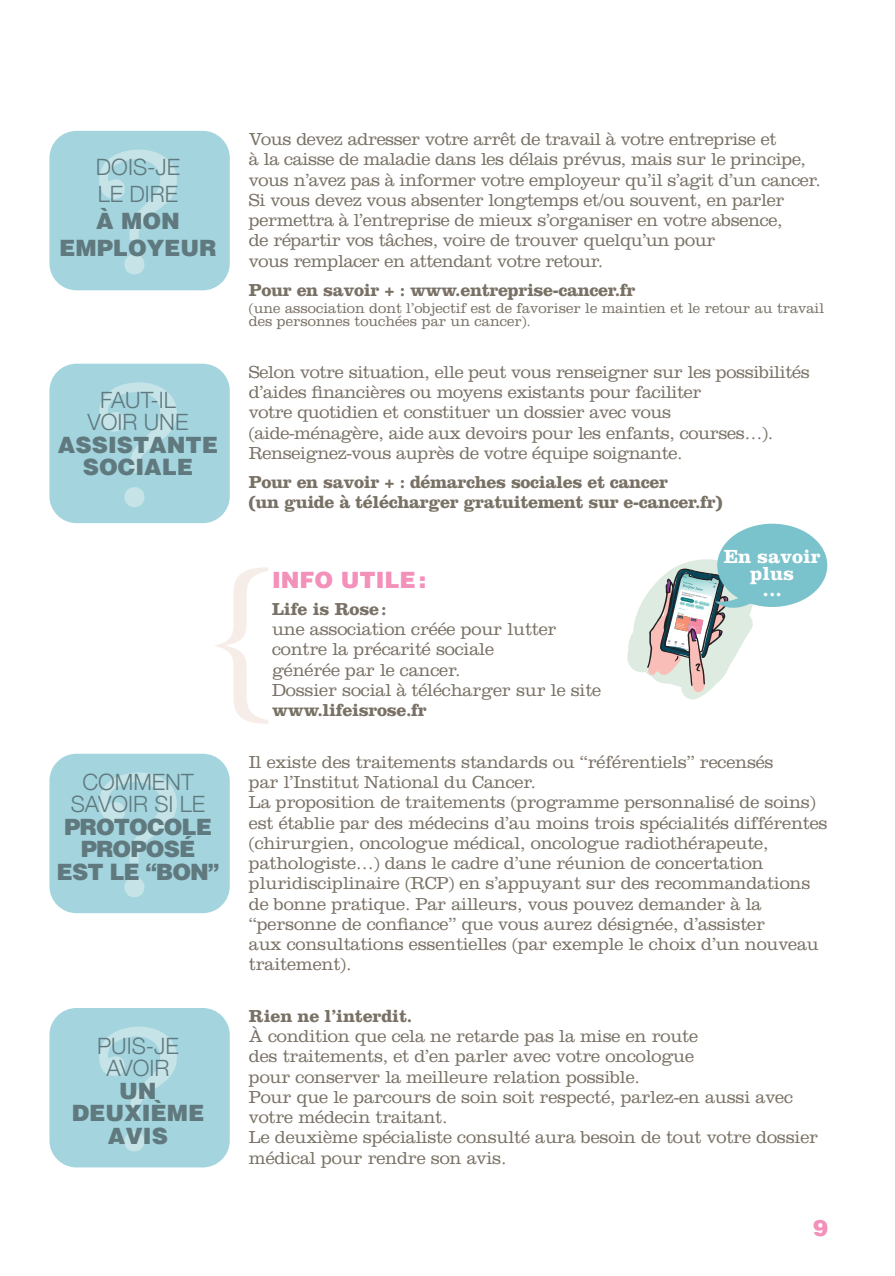
<style>
.page{position:relative;width:895px;height:1276px;background:#fff}
.page>*{position:absolute;margin:0;border:0;box-sizing:border-box;transform-origin:0 0}
.t1{font:300 178.65px/232.7px "Clarendon";color:#c6e4e8}
.t2{font:300 178.65px "Clarendon";color:#f6ede8}
.t3{font:300 22.5px/22.5px "Helvetica Neue";color:#60797e;text-align:center}
.t4{font:900 22.5px/22.5px "Helvetica";color:#60797e;text-align:center}
.t5{font:900 22.5px/22.5px "Helvetica";letter-spacing:-.04em;color:#60797e;text-align:center}
.t6{font:900 22.5px "Helvetica";color:#f391ba}
.t7{font:700 21.15px "Clarendon";color:#fff}
.t8{font:700 19.8px/16.7px "Clarendon";color:#fff;text-align:center}
.t9{font:300 18px/20.2px "Clarendon";letter-spacing:-.01em;color:#797165}
.t10{font:700 18px/20.2px "Clarendon";letter-spacing:-.02em;color:#797165}
.t11{font:300 14.62px/13.5px "Clarendon";color:#797165}
</style>
<div class="page">
<div style="left:49px;top:131px;width:181px;height:159px;background:#a4d5df;border-radius:27px"></div>
<div style="left:49px;top:364px;width:181px;height:159px;background:#a4d5df;border-radius:27px"></div>
<div style="left:49px;top:754px;width:181px;height:159px;background:#a4d5df;border-radius:27px"></div>
<div style="left:49px;top:1008px;width:181px;height:159px;background:#a4d5df;border-radius:27px"></div>
<div style="left:717px;top:524px;width:110px;height:83px;background:#7ac3cc;border-radius:50%"></div>
<svg style="left:627px;top:559px;width:156px;height:140px"></svg>
<h1 class="t1" style="left:93px;top:112px;width:91px">? ?</h1>
<p class="t3" style="left:96px;top:153px;width:86px;line-height:27px;text-align:left">DOIS-JE<br>LE DIRE</p>
<p class="t4" style="left:59px;top:207px;width:159px;line-height:27px">À MON<br>EMPLOYEUR</p>
<p class="t3" style="left:87px;top:388px;width:102px">FAUT-IL<br>VOIR UNE</p>
<p class="t4" style="left:58px;top:433px;width:161px">ASSISTANTE<br>SOCIALE</p>
<p class="t9" style="left:249px;top:131px;width:573px">Vous devez adresser votre arrêt de travail à votre entreprise et<br>à la caisse de maladie dans les délais prévus, mais sur le principe, vous n’avez pas à informer votre employeur qu’il s’agit d’un cancer.<br>Si vous devez vous absenter longtemps et/ou souvent, en parler permettra à l’entreprise de mieux s’organiser en votre absence,<br>de répartir vos tâches, voire de trouver quelqu’un pour<br>vous remplacer en attendant votre retour.</p>
<p class="t10" style="left:249px;top:281px;width:388px">Pour en savoir + : www.entreprise-cancer.fr</p>
<p class="t11" style="left:249px;top:302px;width:576px">(une association dont l’objectif est de favoriser le maintien et le retour au travail des personnes touchées par un cancer).</p>
<p class="t9" style="left:249px;top:363px;width:562px">Selon votre situation, elle peut vous renseigner sur les possibilités d’aides financières ou moyens existants pour faciliter<br>votre quotidien et constituer un dossier avec vous (aide-ménagère, aide aux devoirs pour les enfants, courses…).<br>Renseignez-vous auprès de votre équipe soignante.</p>
<p class="t10" style="left:249px;top:474px;width:475px">Pour en savoir + : démarches sociales et cancer<br>(un guide à télécharger gratuitement sur e-cancer.fr)</p>
<h1 class="t2" style="left:271px;top:725px;width:61px;rotate:-180deg">}</h1>
<p class="t6" style="left:272px;top:566px;width:156px">INFO UTILE:</p>
<p class="t10" style="left:272px;top:600px;width:116px">Life is Rose:</p>
<p class="t9" style="left:272px;top:621px;width:330px">une association créée pour lutter contre la précarité sociale<br>générée par le cancer.<br>Dossier social à télécharger sur le site</p>
<p class="t10" style="left:272px;top:701px;width:156px">www.lifeisrose.fr</p>
<p class="t8" style="left:723px;top:550px;width:98px">En savoir plus</p>
<p class="t7" style="left:762px;top:582px;width:21px">...</p>
<h1 class="t1" style="left:93px;top:724px;width:91px;line-height:254.2px">? ?</h1>
<p class="t3" style="left:71px;top:770px;width:136px">COMMENT<br>SAVOIR SI LE</p>
<p class="t5" style="left:57px;top:815px;width:164px">PROTOCOLE<br>PROPOSÉ<br>EST LE “BON”</p>
<p class="t3" style="left:97px;top:1034px;width:83px">PUIS-JE<br>AVOIR</p>
<p class="t4" style="left:72px;top:1078px;width:134px">UN<br>DEUXIÈME<br>AVIS</p>
<p class="t9" style="left:249px;top:753px;width:580px">Il existe des traitements standards ou “référentiels” recensés<br>par l’Institut National du Cancer.<br>La proposition de traitements (programme personnalisé de soins) est établie par des médecins d’au moins trois spécialités différentes (chirurgien, oncologue médical, oncologue radiothérapeute, pathologiste…) dans le cadre d’une réunion de concertation pluridisciplinaire (RCP) en s’appuyant sur des recommandations de bonne pratique. Par ailleurs, vous pouvez demander à la “personne de confiance” que vous aurez désignée, d’assister<br>aux consultations essentielles (par exemple le choix d’un nouveau traitement).</p>
<p class="t10" style="left:249px;top:1007px;width:165px">Rien ne l’interdit.</p>
<p class="t9" style="left:249px;top:1028px;width:570px">À condition que cela ne retarde pas la mise en route<br>des traitements, et d’en parler avec votre oncologue<br>pour conserver la meilleure relation possible.<br>Pour que le parcours de soin soit respecté, parlez-en aussi avec votre médecin traitant.<br>Le deuxième spécialiste consulté aura besoin de tout votre dossier médical pour rendre son avis.</p>
<p class="t6" style="left:813px;top:1213px;width:17px">9</p>
</div>
